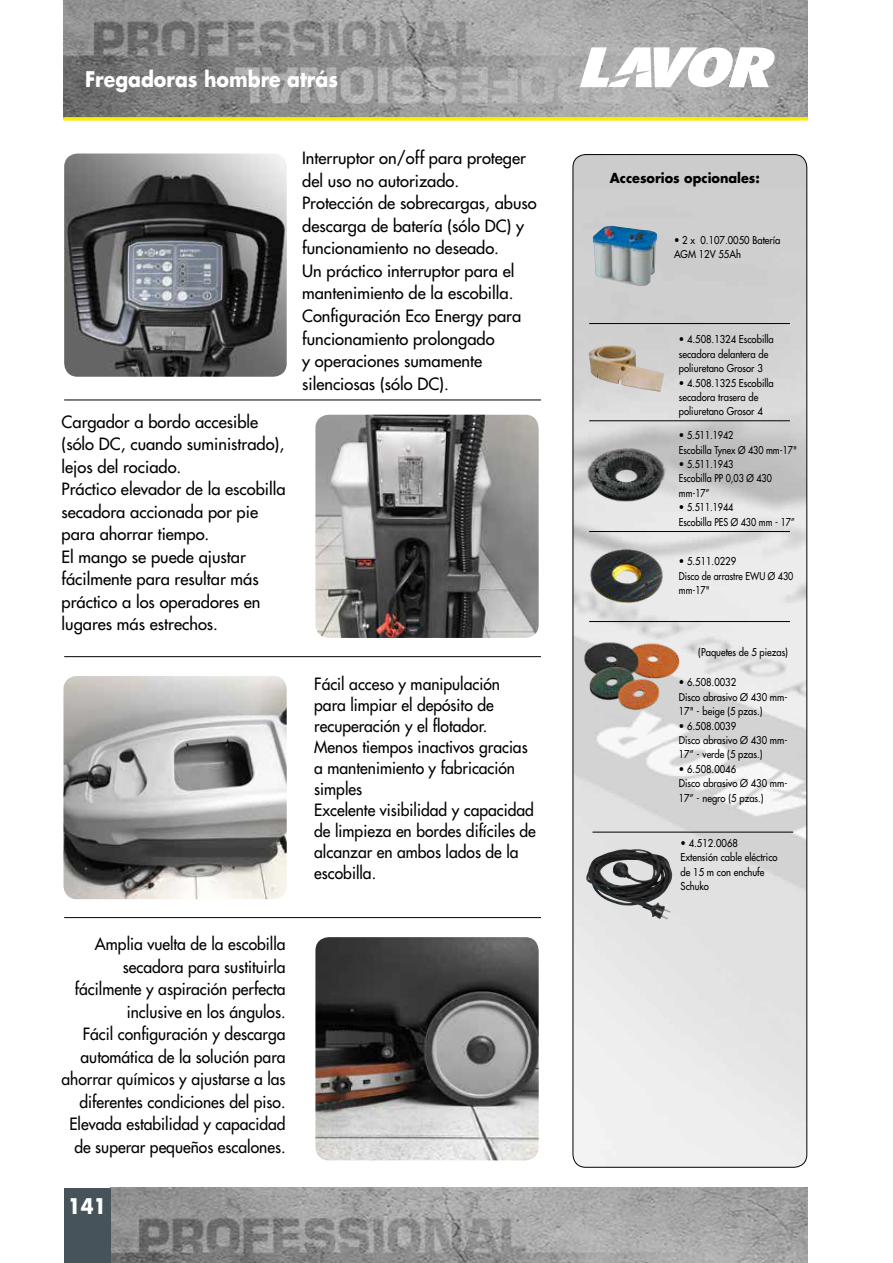
<style>
.page{position:relative;width:893px;height:1263px;background:#fff}
.page>*{position:absolute;margin:0;border:0;box-sizing:border-box;transform-origin:0 0}
.t1{font:700 21px "Futura Std";color:#fff;scale:.9 1}
.t2{font:500 16.5px/22.5px "Futura Std";color:#000}
.t3{font:500 16.5px/22.5px "Futura Std";color:#000;text-align:right;scale:.95 1}
.t4{font:700 13.5px "Futura Std";color:#000;scale:.95 1}
.t5{font:500 10.5px/14.4px "Futura Std";color:#000;scale:.9 1}
</style>
<div class="page">
<img style="left:64px;top:0;width:744px;height:117px">
<img style="left:111px;top:1188px;width:697px;height:75px">
<svg style="left:580px;top:47px;width:195px;height:40px"></svg>
<div style="left:64px;top:1188px;width:47px;height:75px;background:#46535b"></div>
<hr style="left:63px;top:117px;width:744px;height:3px;background:#ffed00">
<img style="left:573px;top:155px;width:234px;height:1012px">
<div style="left:573px;top:154px;width:234px;height:1014px;border:1px solid #000;border-radius:13px"></div>
<hr style="left:589px;top:323px;width:201px;height:1px;background:#000">
<hr style="left:589px;top:420px;width:201px;height:1px;background:#000">
<hr style="left:589px;top:621px;width:201px;height:1px;background:#000">
<hr style="left:589px;top:531px;width:201px;height:1px;background:#000">
<hr style="left:64px;top:400px;width:477px;height:1px;background:#000">
<hr style="left:64px;top:656px;width:477px;height:1px;background:#000">
<hr style="left:64px;top:917px;width:477px;height:1px;background:#000">
<img style="left:588px;top:345px;width:76px;height:47px">
<img style="left:578px;top:641px;width:112px;height:73px">
<img style="left:584px;top:443px;width:84px;height:64px">
<img style="left:586px;top:543px;width:79px;height:65px">
<img style="left:64px;top:153px;width:223px;height:224px">
<img style="left:315px;top:415px;width:224px;height:223px">
<img style="left:63px;top:676px;width:224px;height:223px">
<img style="left:315px;top:937px;width:224px;height:223px">
<img style="left:593px;top:226px;width:64px;height:60px">
<img style="left:586px;top:849px;width:86px;height:70px">
<hr style="left:592px;top:832px;width:201px;height:1px;background:#000">
<h1 class="t1" style="left:85px;top:65px;width:283px">Fregadoras hombre atrás</h1>
<p class="t2" style="left:62px;top:410px;width:226px">Cargador a bordo accesible (sólo DC, cuando suministrado), lejos del rociado.<br>Práctico elevador de la escobilla secadora accionada por pie para ahorrar tiempo.<br>El mango se puede ajustar fácilmente para resultar más práctico a los operadores en lugares más estrechos.</p>
<p class="t2" style="left:302px;top:147px;width:236px">Interruptor on/off para proteger del uso no autorizado.<br>Protección de sobrecargas, abuso descarga de batería (sólo DC) y funcionamiento no deseado.<br>Un práctico interruptor para el mantenimiento de la escobilla.<br>Configuración Eco Energy para funcionamiento prolongado<br>y operaciones sumamente silenciosas (sólo DC).</p>
<p class="t3" style="left:314px;top:673px;width:235px;line-height:21px;text-align:left">Fácil acceso y manipulación<br>para limpiar el depósito de recuperación y el flotador.<br>Menos tiempos inactivos gracias a mantenimiento y fabricación simples<br>Excelente visibilidad y capacidad de limpieza en bordes difíciles de alcanzar en ambos lados de la escobilla.</p>
<p class="t3" style="left:62px;top:933px;width:237px">Amplia vuelta de la escobilla secadora para sustituirla fácilmente y aspiración perfecta inclusive en los ángulos.<br>Fácil configuración y descarga automática de la solución para ahorrar químicos y ajustarse a las diferentes condiciones del piso.<br>Elevada estabilidad y capacidad de superar pequeños escalones.</p>
<h1 class="t1" style="left:68px;top:1192px;width:45px">141</h1>
<p class="t4" style="left:610px;top:169px;width:160px">Accesorios opcionales:</p>
<p class="t5" style="left:674px;top:233px;width:120px">• 2 x 0.107.0050 Batería<br>AGM 12V 55Ah</p>
<p class="t5" style="left:679px;top:332px;width:107px">• 4.508.1324 Escobilla secadora delantera de poliuretano Grosor 3</p>
<p class="t5" style="left:679px;top:375px;width:107px">• 4.508.1325 Escobilla secadora trasera de poliuretano Grosor 4</p>
<p class="t5" style="left:679px;top:428px;width:133px">• 5.511.1942<br>Escobilla Tynex Ø 430 mm-17"</p>
<p class="t5" style="left:679px;top:457px;width:105px">• 5.511.1943<br>Escobilla PP 0,03 Ø 430 mm-17”</p>
<p class="t5" style="left:679px;top:500px;width:130px">• 5.511.1944<br>Escobilla PES Ø 430 mm - 17”</p>
<p class="t5" style="left:679px;top:554px;width:129px">• 5.511.0229<br>Disco de arrastre EWU Ø 430 mm-17"</p>
<p class="t5" style="left:698px;top:645px;width:101px">(Paquetes de 5 piezas)</p>
<p class="t5" style="left:679px;top:675px;width:122px">• 6.508.0032<br>Disco abrasivo Ø 430 mm-<br>17" - beige (5 pzas.)</p>
<p class="t5" style="left:679px;top:718px;width:122px">• 6.508.0039<br>Disco abrasivo Ø 430 mm-<br>17” - verde (5 pzas.)</p>
<p class="t5" style="left:679px;top:762px;width:122px">• 6.508.0046<br>Disco abrasivo Ø 430 mm-<br>17” - negro (5 pzas.)</p>
<p class="t5" style="left:681px;top:836px;width:109px">• 4.512.0068<br>Extensión cable eléctrico de 15 m con enchufe<br>Schuko</p>
</div>
